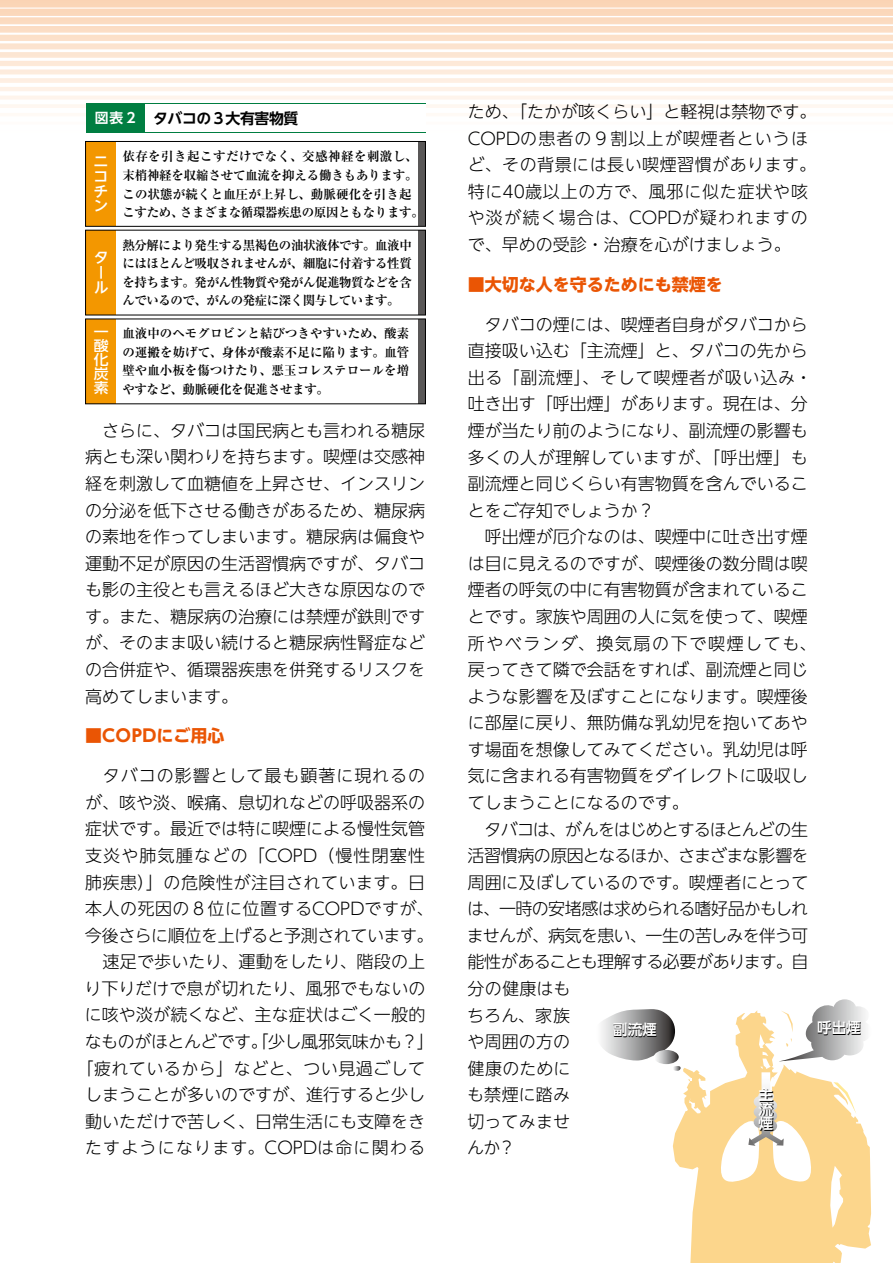
<style>
.page{position:relative;width:893px;height:1263px;background:#fff}
.page>*{position:absolute;margin:0;border:0;box-sizing:border-box;transform-origin:0 0}
.t1{font:300 16.95px/26.5px "UD Shin Go NT Pro";color:#000}
.t2{font:300 16.95px/26.5px "UD Shin Go NT Pro";letter-spacing:.03em;color:#000}
.t3{font:700 16.95px "UD Shin Go NT Pro";color:#ea5504}
.t4{font:700 14.85px "UD Shin Go NT Pro De";letter-spacing:-.025em;color:#000}
.t5{font:500 14.85px/14.9px "UD Shin Go NT Pro";color:#fff;text-align:justify}
.t6{font:700 14.55px/14.5px "UD Shin Go NT Pro De";color:#000;text-align:justify}
.t7{font:500 14.1px/14.1px "UD Shin Go NT Pro";color:#fff;text-align:justify;scale:1.05 1}
.t8{font:700 12.75px/18.6px "Ryumin Pro";letter-spacing:-.015em;color:#000;text-align:justify}
.s1{font-size:13.8px;color:#fff}
</style>
<div class="page">
<svg style="left:0;top:0;width:893px;height:133px;background:#fce5d3"></svg>
<hr style="left:0;top:8px;width:893px;height:1px;background:#fff">
<hr style="left:0;top:16px;width:893px;height:1px;background:#fff">
<hr style="left:0;top:24px;width:893px;height:2px;background:#fff">
<hr style="left:0;top:33px;width:893px;height:2px;background:#fff">
<hr style="left:0;top:41px;width:893px;height:2px;background:#fff">
<hr style="left:0;top:49px;width:893px;height:3px;background:#fff">
<hr style="left:0;top:58px;width:893px;height:3px;background:#fff">
<svg style="left:0;top:66px;width:893px;height:4px"></svg>
<svg style="left:0;top:74px;width:893px;height:4px"></svg>
<hr style="left:0;top:83px;width:893px;height:4px;background:#fff">
<div style="left:0;top:91px;width:893px;height:5px;background:#fff"></div>
<hr style="left:0;top:100px;width:893px;height:4px;background:#fff">
<div style="left:0;top:108px;width:893px;height:5px;background:#fff"></div>
<div style="left:0;top:116px;width:893px;height:6px;background:#fff"></div>
<div style="left:0;top:125px;width:893px;height:5px;background:#fff"></div>
<div style="left:418px;top:141px;width:7px;height:85px;background:#595757"></div>
<div style="left:418px;top:230px;width:7px;height:85px;background:#595757"></div>
<div style="left:418px;top:319px;width:7px;height:85px;background:#595757"></div>
<div style="left:86px;top:103px;width:339px;height:30px;background:#007e41"></div>
<div style="left:145px;top:104px;width:281px;height:28px;background:#fff"></div>
<div style="left:86px;top:141px;width:30px;height:85px;background:#f39700"></div>
<div style="left:86px;top:230px;width:30px;height:85px;background:#f39700"></div>
<div style="left:86px;top:319px;width:30px;height:85px;background:#f39700"></div>
<div style="left:85px;top:141px;width:341px;height:86px;border:1px solid #000"></div>
<svg style="left:673px;top:1068px;width:198px;height:195px;fill:#fcd68c"></svg>
<svg style="left:689px;top:1098px;width:12px;height:15px"></svg>
<svg style="left:601px;top:1009px;width:80px;height:62px"></svg>
<svg style="left:719px;top:999px;width:153px;height:229px"></svg>
<p class="t4" style="left:95px;top:106px;width:205px"><span class="s1">図表２</span> タバコの３大有害物質</p>
<p class="t8" style="left:122px;top:146px;width:303px;text-align:left">依存を引き起こすだけでなく、交感神経を刺激し、末梢神経を収縮させて血流を抑える働きもあります。この状態が続くと血圧が上昇し、動脈硬化を引き起こすため、さまざまな循環器疾患の原因ともなります。</p>
<p class="t5" style="left:93px;top:153px;width:15px">ニコチン</p>
<p class="t5" style="left:94px;top:250px;width:16px;text-align:left">タール</p>
<p class="t7" style="left:94px;top:324px;width:15px">一酸化炭素</p>
<p class="t8" style="left:122px;top:235px;width:291px">熱分解により発生する黒褐色の油状液体です。血液中にはほとんど吸収されませんが、細胞に付着する性質を持ちます。発がん性物質や発がん促進物質などを含んでいるので、がんの発症に深く関与しています。</p>
<p class="t8" style="left:122px;top:323px;width:289px">血液中のヘモグロビンと結びつきやすいため、酸素の運搬を妨げて、身体が酸素不足に陥ります。血管壁や血小板を傷つけたり、悪玉コレステロールを増やすなど、動脈硬化を促進させます。</p>
<p class="t1" style="left:85px;top:416px;width:342px;text-align:justify">　さらに、タバコは国民病とも言われる糖尿病とも深い関わりを持ちます。喫煙は交感神経を刺激して血糖値を上昇させ、インスリンの分泌を低下させる働きがあるため、糖尿病の素地を作ってしまいます。糖尿病は偏食や運動不足が原因の生活習慣病ですが、タバコも影の主役とも言えるほど大きな原因なのです。また、糖尿病の治療には禁煙が鉄則ですが、そのまま吸い続けると糖尿病性腎症などの合併症や、循環器疾患を併発するリスクを高めてしまいます。</p>
<p class="t3" style="left:85px;top:722px;width:141px">■CОPDにご用心</p>
<p class="t1" style="left:77px;top:762px;width:359px;text-align:center">　タバコの影響として最も顕著に現れるのが、咳や淡、喉痛、息切れなどの呼吸器系の症状です。最近では特に喫煙による慢性気管支炎や肺気腫などの「COPD（慢性閉塞性肺疾患）」の危険性が注目されています。日本人の死因の８位に位置するCOPDですが、今後さらに順位を上げると予測されています。　速足で歩いたり、運動をしたり、階段の上り下りだけで息が切れたり、風邪でもないのに咳や淡が続くなど、主な症状はごく一般的なものがほとんどです。「少し風邪気味かも？」「疲れているから」などと、つい見過ごしてしまうことが多いのですが、進行すると少し動いただけで苦しく、日常生活にも支障をきたすようになります。COPDは命に関わる</p>
<p class="t2" style="left:468px;top:98px;width:350px">ため、「たかが咳くらい」と軽視は禁物です。<br>COPDの患者の9割以上が喫煙者というほど、その背景には長い喫煙習慣があります。特に40歳以上の方で、風邪に似た症状や咳や淡が続く場合は、COPDが疑われますので、早めの受診・治療を心がけましょう。</p>
<p class="t3" style="left:468px;top:271px;width:257px">■大切な人を守るためにも禁煙を</p>
<p class="t1" style="left:467px;top:310px;width:351px">　タバコの煙には、喫煙者自身がタバコから直接吸い込む「主流煙」と、タバコの先から出る「副流煙」、そして喫煙者が吸い込み・吐き出す「呼出煙」があります。現在は、分煙が当たり前のようになり、副流煙の影響も多くの人が理解していますが、「呼出煙」も副流煙と同じくらい有害物質を含んでいることをご存知でしょうか？<br>　呼出煙が厄介なのは、喫煙中に吐き出す煙は目に見えるのですが、喫煙後の数分間は喫煙者の呼気の中に有害物質が含まれていることです。家族や周囲の人に気を使って、喫煙所やベランダ、換気扇の下で喫煙しても、戻ってきて隣で会話をすれば、副流煙と同じような影響を及ぼすことになります。喫煙後に部屋に戻り、無防備な乳幼児を抱いてあやす場面を想像してみてください。乳幼児は呼気に含まれる有害物質をダイレクトに吸収してしまうことになるのです。<br>　タバコは、がんをはじめとするほとんどの生活習慣病の原因となるほか、さまざまな影響を周囲に及ぼしているのです。喫煙者にとっては、一時の安堵感は求められる嗜好品かもしれませんが、病気を患い、一生の苦しみを伴う可能性があることも理解する必要があります。自分の健康はも<br>ちろん、家族<br>や周囲の方の<br>健康のために<br>も禁煙に踏み<br>切ってみませ<br>んか？</p>
<p class="t6" style="left:613px;top:1023px;width:45px">副流煙</p>
<p class="t6" style="left:818px;top:1021px;width:45px">呼出煙</p>
<p class="t6" style="left:759px;top:1087px;width:16px">主流煙</p>
</div>
